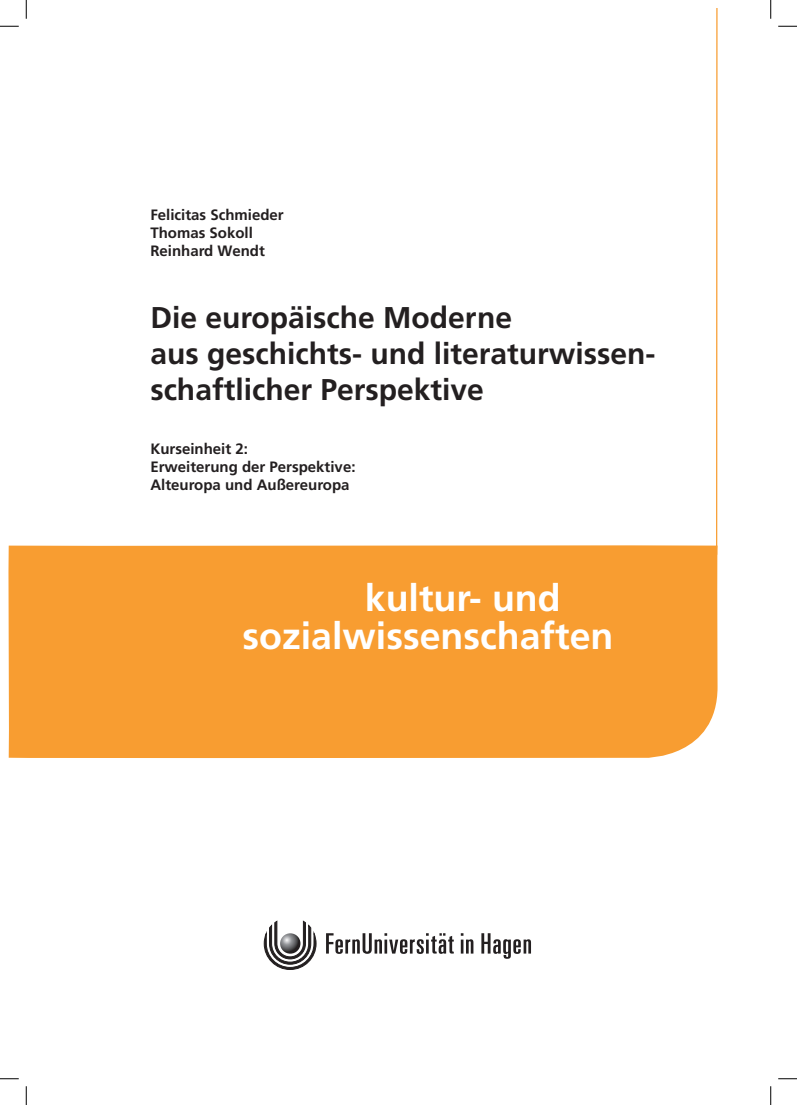
<style>
.page{position:relative;width:797px;height:1105px;background:#fff}
.page>*{position:absolute;margin:0;border:0;box-sizing:border-box;transform-origin:0 0}
.t1{font:700 37.5px "Frutiger";color:#fff}
.t2{font:700 37.5px "Frutiger LT Com";color:#fff}
.t3{font:700 30px/36px "Frutiger LT Com";color:#231f20}
.t4{font:700 15px/18px "Frutiger LT Com";color:#231f20}
</style>
<div class="page">
<div style="left:9px;top:545px;width:709px;height:213px;background:#f89d31"></div>
<hr style="left:716px;top:9px;width:1px;height:546px;background:#f89d31">
<svg style="left:326px;top:933px;width:205px;height:26px"></svg>
<svg style="left:264px;top:921px;width:52px;height:49px"></svg>
<svg style="left:280px;top:933px;width:20px;height:21px"></svg>
<svg style="left:0;top:25px;width:19px;height:2px"></svg>
<svg style="left:778px;top:25px;width:19px;height:2px"></svg>
<svg style="left:0;top:1078px;width:19px;height:1px"></svg>
<svg style="left:778px;top:1078px;width:19px;height:1px"></svg>
<svg style="left:25px;top:0;width:2px;height:19px"></svg>
<svg style="left:25px;top:1086px;width:2px;height:19px"></svg>
<svg style="left:770px;top:0;width:1px;height:19px"></svg>
<svg style="left:770px;top:1086px;width:1px;height:19px"></svg>
<p class="t4" style="left:150px;top:206px;width:135px">Felicitas Schmieder<br>Thomas Sokoll<br>Reinhard Wendt</p>
<h2 class="t3" style="left:150px;top:300px;width:506px">Die europäische Moderne<br>aus geschichts- und literaturwissen&shy;schaftlicher Perspektive</h2>
<p class="t4" style="left:150px;top:440px;width:207px">Kurseinheit 2:<br>Erweiterung der Perspektive:<br>Alteuropa und Außereuropa</p>
<h1 class="t2" style="left:365px;top:576px;width:197px">kultur- und</h1>
<h1 class="t1" style="left:242px;top:614px;width:372px">sozialwissenschaften</h1>
</div>
